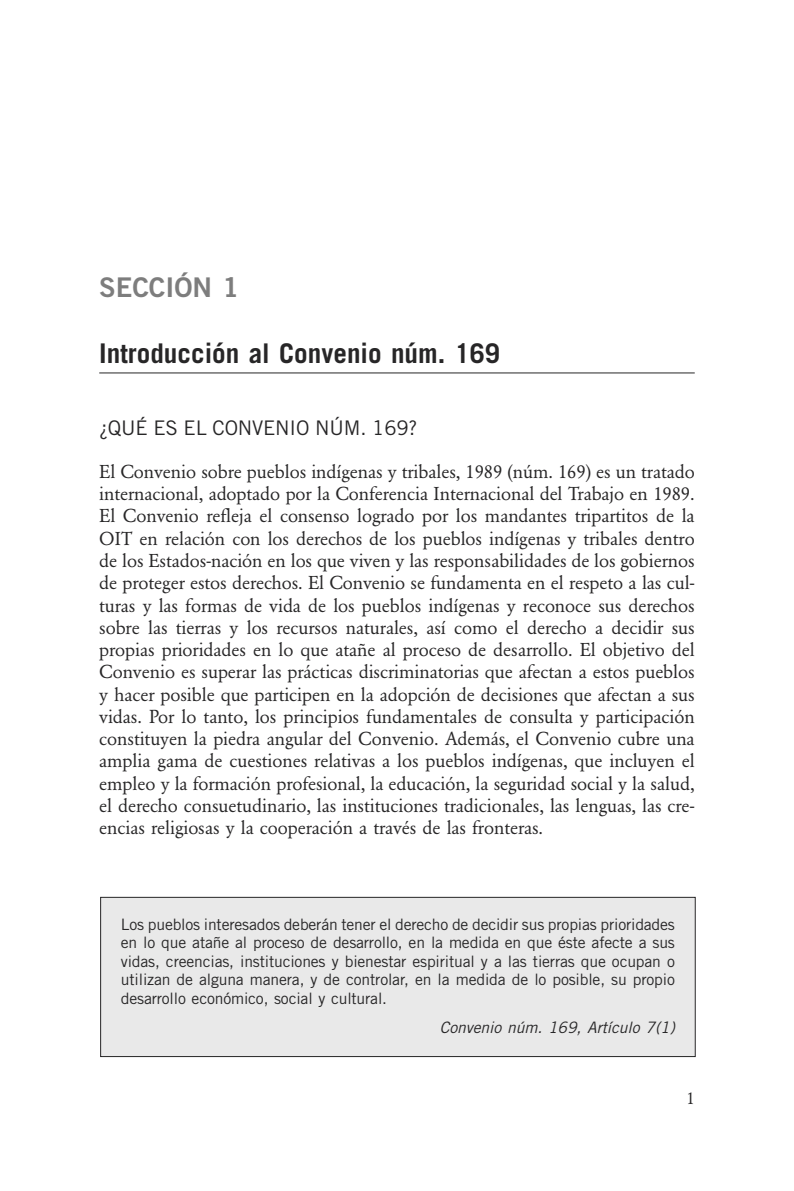
<style>
.page{position:relative;width:794px;height:1191px;background:#fff}
.page>*{position:absolute;margin:0;border:0;box-sizing:border-box;transform-origin:0 0}
.t1{font:700 27.12px "Trade Gothic";color:#272627}
.t2{font:27.12px "Trade Gothic Bold Two";color:#7d7d7d}
.t3{font:20.12px "Trade Gothic";letter-spacing:-.01em;color:#272627}
.t4{font:18.55px/22.2px "Garamond BE";letter-spacing:-.005em;color:#272627;text-align:justify}
.t5{font:16.62px "Garamond BE";color:#272627}
.t6{font:15.75px/18.6px "Trade Gothic";letter-spacing:-.01em;color:#272627;text-align:justify}
.t7{font:italic 15.75px "Trade Gothic";letter-spacing:-.005em;color:#272627}
</style>
<div class="page">
<div style="left:101px;top:897px;width:594px;height:159px;background:#e9e9e9"></div>
<div style="left:100px;top:897px;width:595px;height:160px;border:1px solid #272627"></div>
<hr style="left:99px;top:372px;width:595px;height:1px;background:#272627">
<h1 class="t2" style="left:99px;top:278px;width:141px">SECCIÓN 1</h1>
<h1 class="t1" style="left:99px;top:343px;width:402px">Introducción al Convenio núm. 169</h1>
<p class="t3" style="left:99px;top:420px;width:320px">¿QUÉ ES EL CONVENIO NÚM. 169?</p>
<p class="t4" style="left:99px;top:462px;width:597px">El Convenio sobre pueblos indígenas y tribales, 1989 (núm. 169) es un tratado internacional, adoptado por la Conferencia Internacional del Trabajo en 1989.<br>El Convenio refleja el consenso logrado por los mandantes tripartitos de la OIT en relación con los derechos de los pueblos indígenas y tribales dentro de los Estados-nación en los que viven y las responsabilidades de los gobiernos de proteger estos derechos. El Convenio se fundamenta en el respeto a las cul&shy;turas y las formas de vida de los pueblos indígenas y reconoce sus derechos sobre las tierras y los recursos naturales, así como el derecho a decidir sus propias prioridades en lo que atañe al proceso de desarrollo. El objetivo del Convenio es superar las prácticas discriminatorias que afectan a estos pueblos y hacer posible que participen en la adopción de decisiones que afectan a sus vidas. Por lo tanto, los principios fundamentales de consulta y participación constituyen la piedra angular del Convenio. Además, el Convenio cubre una amplia gama de cuestiones relativas a los pueblos indígenas, que incluyen el empleo y la formación profesional, la educación, la seguridad social y la salud, el derecho consuetudinario, las instituciones tradicionales, las lenguas, las cre&shy;encias religiosas y la cooperación a través de las fronteras.</p>
<p class="t6" style="left:121px;top:916px;width:555px">Los pueblos interesados deberán tener el derecho de decidir sus propias prioridades en lo que atañe al proceso de desarrollo, en la medida en que éste afecte a sus vidas, creencias, instituciones y bienestar espiritual y a las tierras que ocupan o utilizan de alguna manera, y de controlar, en la medida de lo posible, su propio desarrollo económico, social y cultural.</p>
<p class="t7" style="left:440px;top:1021px;width:236px">Convenio núm. 169, Artículo 7(1)</p>
<p class="t5" style="left:686px;top:1092px;width:10px">1</p>
</div>
